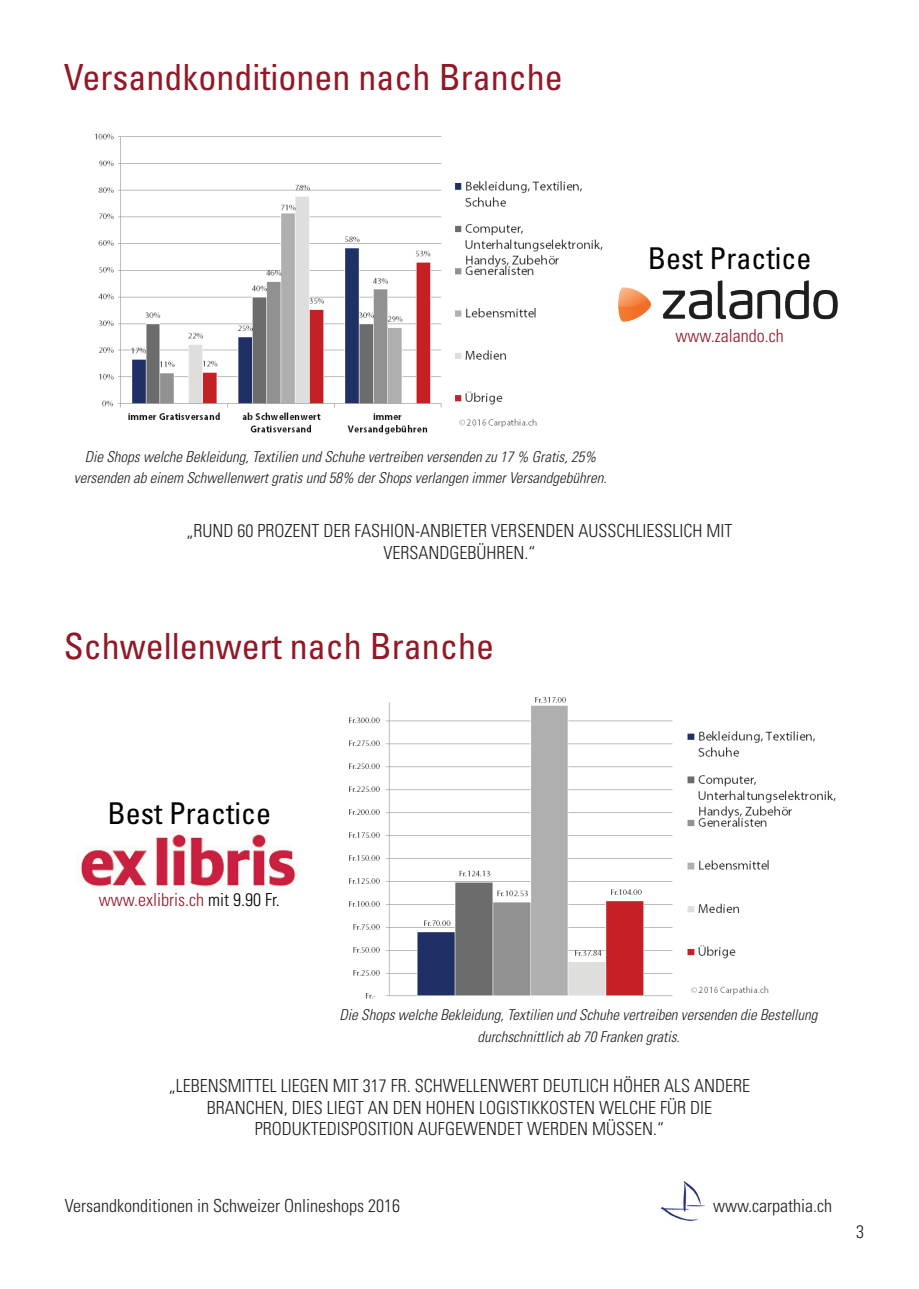
<style>
.page{position:relative;width:919px;height:1289px;background:#fff}
.page>*{position:absolute;margin:0;border:0;box-sizing:border-box;transform-origin:0 0}
.t1{font:condensed 36px "Univers LT Std";color:#931827}
.t2{font:condensed 30px "Univers LT Std";color:#000}
.t3{font:300 condensed 18px/21.6px "Univers LT Std";color:#231f20;text-align:center}
.t4{font:300 condensed 18px "Univers LT Std";color:#931827}
.t5{font:italic 300 condensed 15px/21.6px "Univers LT Std";color:#231f20;text-align:center}
.s1{color:#000}
</style>
<div class="page">
<img style="left:349px;top:697px;width:487px;height:302px">
<img style="left:80px;top:830px;width:217px;height:62px">
<img style="left:95px;top:133px;width:508px;height:302px">
<img style="left:618px;top:280px;width:220px;height:42px">
<img style="left:661px;top:1181px;width:43px;height:41px">
<h1 class="t1" style="left:64px;top:54px;width:500px">Versandkonditionen nach Branche</h1>
<h2 class="t2" style="left:648px;top:240px;width:165px">Best Practice</h2>
<p class="t5" style="left:74px;top:446px;width:534px">Die Shops welche Bekleidung, Textilien und Schuhe vertreiben versenden zu 17 % Gratis, 25% versenden ab einem Schwellenwert gratis und 58% der Shops verlangen immer Versandgebühren.</p>
<p class="t4" style="left:675px;top:324px;width:110px">www.zalando.ch</p>
<p class="t3" style="left:186px;top:520px;width:547px">„RUND 60 PROZENT DER FASHION-ANBIETER VERSENDEN AUSSCHLIESSLICH MIT<br>VERSANDGEBÜHREN.“</p>
<h1 class="t1" style="left:64px;top:623px;width:431px">Schwellenwert nach Branche</h1>
<h2 class="t2" style="left:108px;top:794px;width:165px">Best Practice</h2>
<p class="t4" style="left:99px;top:889px;width:182px">www.exlibris.ch <span class="s1">mit 9.90 Fr.</span></p>
<p class="t5" style="left:339px;top:1004px;width:479px">Die Shops welche Bekleidung, Textilien und Schuhe vertreiben versenden die Bestellung durchschnittlich ab 70 Franken gratis.</p>
<p class="t3" style="left:169px;top:1074px;width:582px">„LEBENSMITTEL LIEGEN MIT 317 FR. SCHWELLENWERT DEUTLICH HÖHER ALS ANDERE<br>BRANCHEN, DIES LIEGT AN DEN HOHEN LOGISTIKKOSTEN WELCHE FÜR DIE<br>PRODUKTEDISPOSITION AUFGEWENDET WERDEN MÜSSEN.“</p>
<p class="t3" style="left:65px;top:1194px;width:337px">Versandkonditionen in Schweizer Onlineshops 2016</p>
<p class="t3" style="left:713px;top:1194px;width:121px">www.carpathia.ch</p>
<p class="t3" style="left:856px;top:1220px;width:9px">3</p>
</div>
